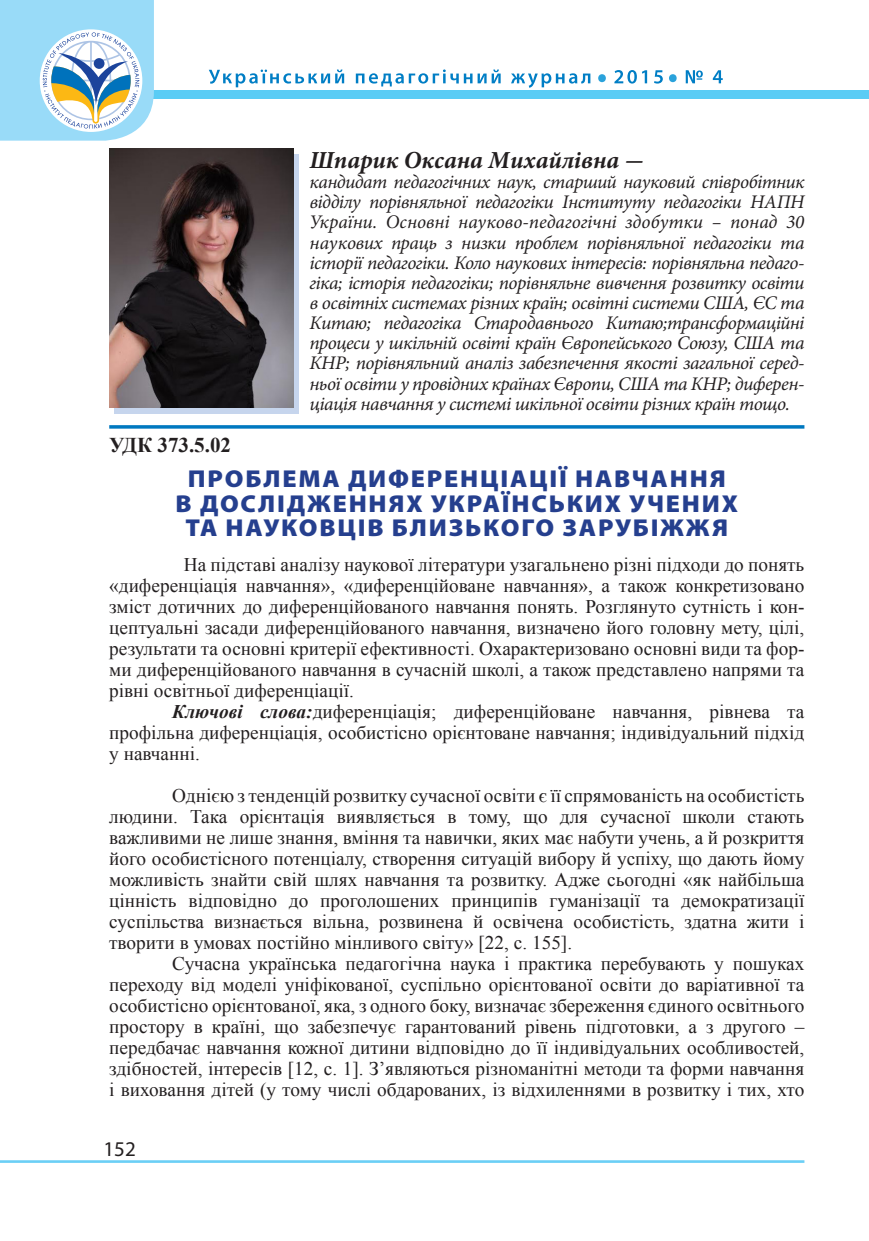
<style>
.page{position:relative;width:869px;height:1241px;background:#fff}
.page>*{position:absolute;margin:0;border:0;box-sizing:border-box;transform-origin:0 0}
.t1{font:900 24.5px "Myriad Pro";letter-spacing:.07em;color:#253f8e;scale:1.05 1}
.t2{font:italic 700 24.5px "Minion Pro";color:#231f20}
.t3{font:700 21px "Times New Roman";color:#231f20}
.t4{font:21px "Myriad Pro";color:#231f20}
.Обычный{font:19.25px/21px "Times New Roman";color:#231f20;text-align:justify}
.t5{font:italic 19.25px/20.1px "Minion Pro";letter-spacing:-.025em;color:#231f20;text-align:justify}
.s1{font-size:26.25px}
.s2{font-weight:700;font-style:italic}
</style>
<div class="page">
<hr style="left:0;top:1159px;width:804px;height:3px;background:#6bcff6">
<div style="left:0;top:90px;width:868px;height:8px;background:#5accf5"></div>
<svg style="left:0;top:0;width:154px;height:141px"></svg>
<svg style="left:685px;top:70px;width:37px;height:13px"></svg>
<div style="left:668px;top:74px;width:8px;height:8px;background:#2aa2db;border-radius:50%"></div>
<svg style="left:614px;top:70px;width:48px;height:14px"></svg>
<div style="left:598px;top:74px;width:7px;height:8px;background:#2aa2db;border-radius:50%"></div>
<svg style="left:209px;top:69px;width:381px;height:19px"></svg>
<svg style="left:115px;top:154px;width:184px;height:259px;background:#b3bfd4"></svg>
<img style="left:109px;top:149px;width:184px;height:258px">
<hr style="left:109px;top:425px;width:695px;height:3px;background:#0078c0">
<p class="t3" style="left:109px;top:430px;width:123px">УДК 373.5.02</p>
<p class="t2" style="left:309px;top:143px;width:336px">Шпарик Оксана Михайлівна <span class="s1">-</span></p>
<p class="t5" style="left:309px;top:172px;width:496px">кандидат педагогічних наук, старший науковий співробітник відділу порівняльної педагогіки Інституту педагогіки НАПН України. Основні науково-педагогічні здобутки – понад 30 наукових праць з низки проблем порівняльної педагогіки та історії педагогіки. Коло наукових інтересів: порівняльна педаго&shy;гіка; історія педагогіки; порівняльне вивчення розвитку освіти в освітніх системах різних країн; освітні системи США, ЄС та Китаю; педагогіка Стародавнього Китаю;трансформаційні процеси у шкільній освіті країн Європейського Союзу, США та КНР; порівняльний аналіз забезпечення якості загальної серед&shy;ньої освіти у провідних країнах Європи, США та КНР; диферен&shy;ціація навчання у системі шкільної освіти різних країн тощо.</p>
<p class="t1" style="left:188px;top:462px;width:513px">ПРОБЛЕМА ДИФЕРЕНЦІАЦІЇ НАВЧАННЯ</p>
<p class="t1" style="left:175px;top:487px;width:537px">В ДОСЛІДЖЕННЯХ УКРАЇНСЬКИХ УЧЕНИХ</p>
<p class="t1" style="left:185px;top:511px;width:518px">ТА НАУКОВЦІВ БЛИЗЬКОГО ЗАРУБІЖЖЯ</p>
<p class="Обычный" style="left:109px;top:553px;width:696px;text-indent:74px">На підставі аналізу наукової літератури узагальнено різні підходи до понять «диференціація навчання», «диференційоване навчання», а також конкретизовано зміст дотичних до диференційованого навчання понять. Розглянуто сутність і кон&shy;цептуальні засади диференційованого навчання, визначено його головну мету, цілі, результати та основні критерії ефективності. Охарактеризовано основні види та фор&shy;ми диференційованого навчання в сучасній школі, а також представлено напрями та рівні освітньої диференціації.</p>
<p class="Обычный" style="left:109px;top:700px;width:696px;text-indent:63px"><span class="s2">Ключові слова:</span>диференціація; диференційоване навчання, рівнева та профільна диференціація, особистісно орієнтоване навчання; індивідуальний підхід у навчанні.</p>
<p class="Обычный" style="left:109px;top:784px;width:696px;text-indent:63px">Однією з тенденцій розвитку сучасної освіти є її спрямованість на особистість людини. Така орієнтація виявляється в тому, що для сучасної школи стають важливими не лише знання, вміння та навички, яких має набути учень, а й розкриття його особистісного потенціалу, створення ситуацій вибору й успіху, що дають йому можливість знайти свій шлях навчання та розвитку. Адже сьогодні «як найбільша цінність відповідно до проголошених принципів гуманізації та демократизації суспільства визнається вільна, розвинена й освічена особистість, здатна жити і творити в умовах постійно мінливого світу» [22, с. 155].</p>
<p class="Обычный" style="left:109px;top:952px;width:696px;text-indent:63px">Сучасна українська педагогічна наука і практика перебувають у пошуках переходу від моделі уніфікованої, суспільно орієнтованої освіти до варіативної та особистісно орієнтованої, яка, з одного боку, визначає збереження єдиного освітнього простору в країні, що забезпечує гарантований рівень підготовки, а з другого – передбачає навчання кожної дитини відповідно до її індивідуальних особливостей, здібностей, інтересів [12, с. 1]. З’являються різноманітні методи та форми навчання і виховання дітей (у тому числі обдарованих, із відхиленнями в розвитку і тих, хто</p>
<p class="t4" style="left:103px;top:1135px;width:34px">152</p>
</div>
